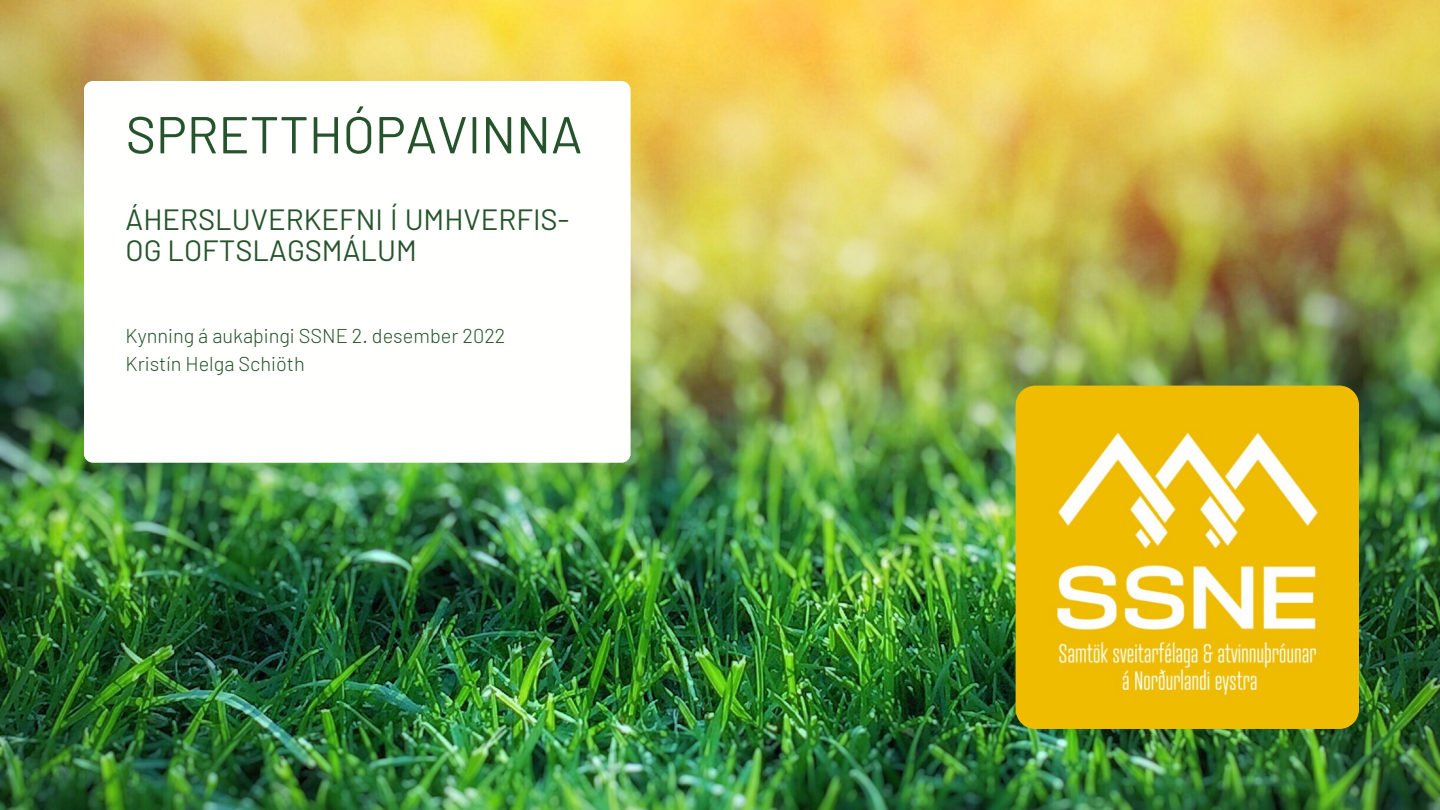
<style>
.page{position:relative;width:1440px;height:810px;background:#fff}
.page>*{position:absolute;margin:0;border:0;box-sizing:border-box;transform-origin:0 0}
.t1{font:51.9px "Barlow";color:#25542c}
.t2{font:29.3px/30.8px "Barlow";color:#25542c}
.t3{font:300 20px/27.8px "Barlow";color:#25542c}
</style>
<div class="page">
<img style="left:0;top:0;width:1440px;height:810px">
<img style="left:1016px;top:386px;width:343px;height:343px;border-radius:19px">
<div style="left:84px;top:81px;width:547px;height:382px;background:#fffffe"></div>
<h1 class="t1" style="left:126px;top:101px;width:458px">SPRETTHÓPAVINNA</h1>
<h2 class="t2" style="left:126px;top:203px;width:445px">ÁHERSLUVERKEFNI Í UMHVERFIS-<br>OG LOFTSLAGSMÁLUM</h2>
<p class="t3" style="left:126px;top:321px;width:381px">Kynning á aukaþingi SSNE 2. desember 2022<br>Kristín Helga Schiöth</p>
</div>
